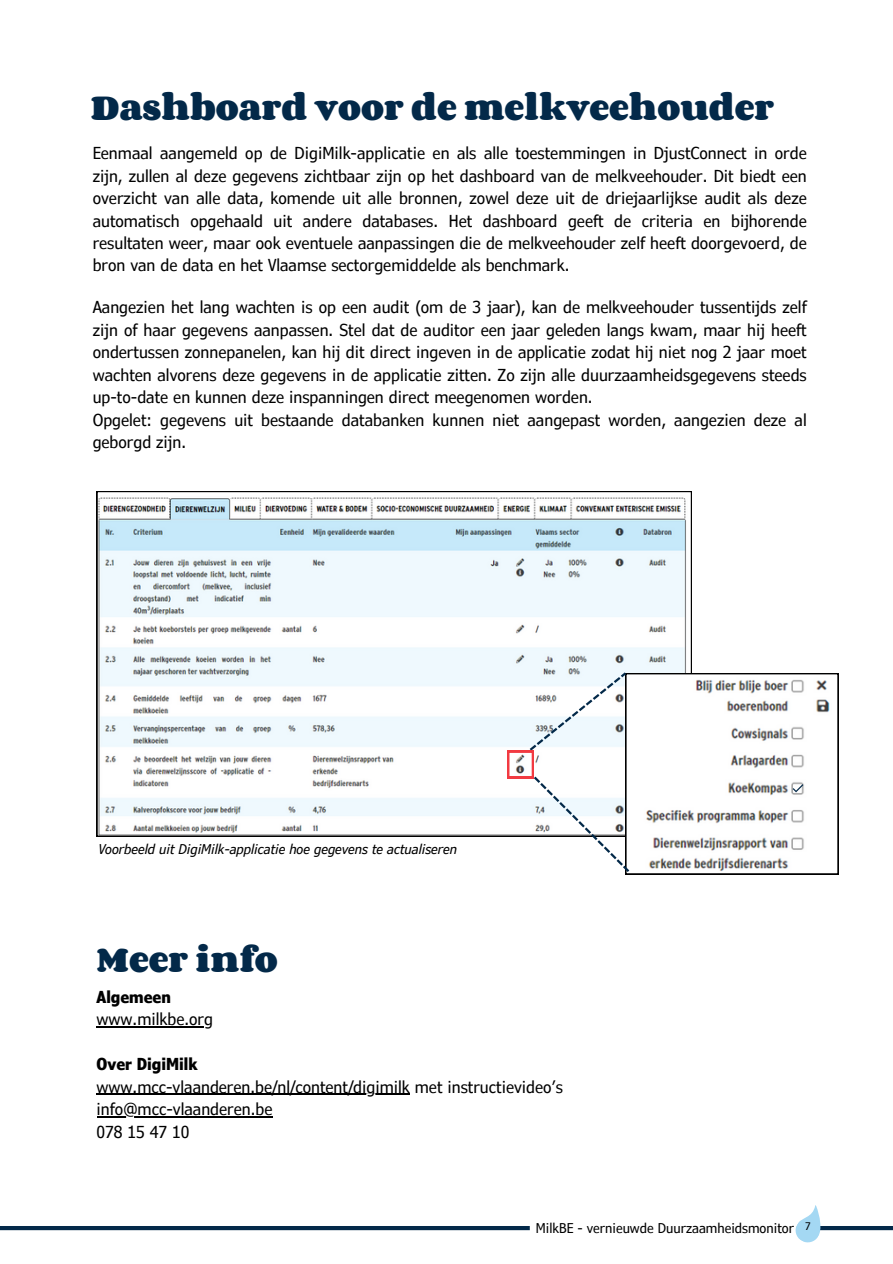
<style>
.page{position:relative;width:893px;height:1264px;background:#fff}
.page>*{position:absolute;margin:0;border:0;box-sizing:border-box;transform-origin:0 0}
.t1{font:700 30px "Corben";color:#032949}
.t2{font:condensed 16.5px/22.5px "Verdana Pro";color:#000;text-align:justify}
.t3{font:700 condensed 16.5px "Verdana Pro";color:#000}
.t4{font:italic condensed 13.5px "Verdana Pro";color:#000}
.t5{font:condensed 13.5px "Verdana Pro";color:#000}
.t6{font:condensed 10.5px "Verdana Pro";color:#000}
</style>
<div class="page">
<svg style="left:0;top:1205px;width:892px;height:38px"></svg>
<svg style="left:97px;top:491px;width:594px;height:345px"></svg>
<hr style="left:97px;top:1026px;width:116px;height:1px;background:#000">
<hr style="left:97px;top:1093px;width:313px;height:1px;background:#000">
<hr style="left:97px;top:1116px;width:175px;height:1px;background:#000">
<svg style="left:507px;top:672px;width:331px;height:202px"></svg>
<p class="t1" style="left:91px;top:92px;width:684px">Dashboard voor de melkveehouder</p>
<p class="t2" style="left:93px;top:141px;width:715px">Eenmaal aangemeld op de DigiMilk-applicatie en als alle toestemmingen in DjustConnect in orde zijn, zullen al deze gegevens zichtbaar zijn op het dashboard van de melkveehouder. Dit biedt een overzicht van alle data, komende uit alle bronnen, zowel deze uit de driejaarlijkse audit als deze automatisch opgehaald uit andere databases. Het dashboard geeft de criteria en bijhorende resultaten weer, maar ook eventuele aanpassingen die de melkveehouder zelf heeft doorgevoerd, de bron van de data en het Vlaamse sectorgemiddelde als benchmark.</p>
<p class="t2" style="left:93px;top:295px;width:715px">Aangezien het lang wachten is op een audit (om de 3 jaar), kan de melkveehouder tussentijds zelf zijn of haar gegevens aanpassen. Stel dat de auditor een jaar geleden langs kwam, maar hij heeft ondertussen zonnepanelen, kan hij dit direct ingeven in de applicatie zodat hij niet nog 2 jaar moet wachten alvorens deze gegevens in de applicatie zitten. Zo zijn alle duurzaamheidsgegevens steeds up-to-date en kunnen deze inspanningen direct meegenomen worden.</p>
<p class="t2" style="left:93px;top:408px;width:715px">Opgelet: gegevens uit bestaande databanken kunnen niet aangepast worden, aangezien deze al geborgd zijn.</p>
<p class="t4" style="left:98px;top:840px;width:360px">Voorbeeld uit DigiMilk-applicatie hoe gegevens te actualiseren</p>
<p class="t1" style="left:97px;top:943px;width:183px">Meer info</p>
<p class="t3" style="left:97px;top:986px;width:76px">Algemeen</p>
<p class="t2" style="left:97px;top:1007px;width:118px">www.milkbe.org</p>
<p class="t3" style="left:97px;top:1053px;width:102px">Over DigiMilk</p>
<p class="t2" style="left:97px;top:1074px;width:467px">www.mcc-vlaanderen.be/nl/content/digimilk met instructievideo’s</p>
<p class="t2" style="left:97px;top:1097px;width:177px">info@mcc-vlaanderen.be</p>
<p class="t2" style="left:97px;top:1119px;width:94px">078 15 47 10</p>
<p class="t5" style="left:536px;top:1219px;width:259px">MilkBE - vernieuwde Duurzaamheidsmonitor</p>
<p class="t6" style="left:805px;top:1219px;width:7px">7</p>
</div>
